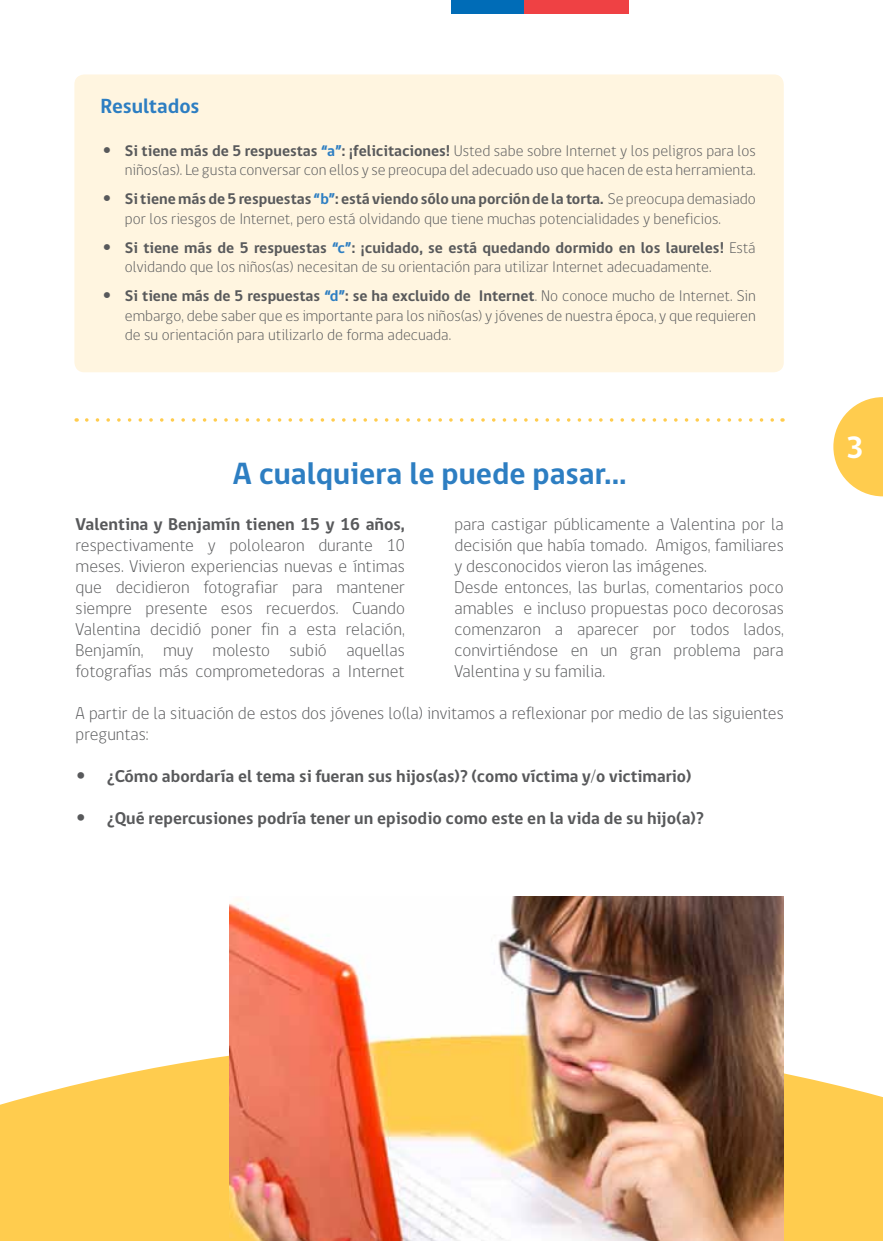
<style>
.page{position:relative;width:883px;height:1241px;background:#fff}
.page>*{position:absolute;margin:0;border:0;box-sizing:border-box;transform-origin:0 0}
.t1{font:700 31.5px "gob CL";color:#2d7ec2}
.t2{font:700 31.5px "gob CL";color:#fff}
.t3{font:700 21px "gob CL";letter-spacing:-.005em;color:#2d7ec2}
.t4{font:300 17.5px/21px "gob CL";color:#58595b}
.t5{font:700 17.5px "gob CL";color:#58595b}
.t6{font:300 15.75px/19.2px "gob CL";color:#58595b}
.s1{font-family:"Futura Std"}
.s2{font-weight:700}
.s3{font-weight:700;color:#2d7ec2}
.s4{font-family:"Futura Std";font-weight:300}
</style>
<div class="page">
<svg style="left:0;top:1055px;width:883px;height:185px;background:#ffd265"></svg>
<svg style="left:833px;top:397px;width:50px;height:99px"></svg>
<div style="left:452px;top:0;width:72px;height:14px;background:#006cb7"></div>
<div style="left:524px;top:0;width:104px;height:14px;background:#ef4144"></div>
<div style="left:74px;top:74px;width:710px;height:298px;background:#fff5e0;border-radius:10px"></div>
<svg style="left:87px;top:418px;width:696px;height:3px"></svg>
<img style="left:229px;top:896px;width:555px;height:344px">
<h2 class="t3" style="left:100px;top:91px;width:101px">Resultados</h2>
<p class="t6" style="left:102px;top:141px;width:655px;text-align:right"><span class="s1">•</span> <span class="s2">Si tiene más de 5 respuestas</span> <span class="s3">“a”</span><span class="s2">: ¡felicitaciones!</span> Usted sabe sobre Internet y los peligros para los niños(as). Le gusta conversar con ellos y se preocupa del adecuado uso que hacen de esta herramienta.</p>
<p class="t6" style="left:125px;top:190px;width:632px;text-indent:-23px"><span class="s1">•</span> <span class="s2">Si tiene más de 5 respuestas</span> <span class="s3">“b”</span><span class="s2">: está viendo sólo una porción de la torta.</span> Se preocupa demasiado por los riesgos de Internet, pero está olvidando que tiene muchas potencialidades y beneficios.</p>
<p class="t6" style="left:125px;top:238px;width:632px;text-indent:-23px"><span class="s1">•</span> <span class="s2">Si tiene más de 5 respuestas</span> <span class="s3">“c”</span><span class="s2">: ¡cuidado, se está quedando dormido en los laureles!</span> Está olvidando que los niños(as) necesitan de su orientación para utilizar Internet adecuadamente.</p>
<p class="t6" style="left:125px;top:287px;width:632px;text-align:justify;text-indent:-23px"><span class="s1">•</span> <span class="s2">Si tiene más de 5 respuestas</span> <span class="s3">“d”</span><span class="s2">: se ha excluido de Internet</span>. No conoce mucho de Internet. Sin embargo, debe saber que es importante para los niños(as) y jóvenes de nuestra época, y que requieren de su orientación para utilizarlo de forma adecuada.</p>
<h1 class="t1" style="left:233px;top:452px;width:395px">A cualquiera le puede pasar...</h1>
<p class="t5" style="left:76px;top:512px;width:331px">Valentina y Benjamín tienen 15 y 16 años,</p>
<p class="t4" style="left:76px;top:535px;width:331px;text-align:justify">respectivamente y pololearon durante 10 meses. Vivieron experiencias nuevas e íntimas que decidieron fotografiar para mantener siempre presente esos recuerdos. Cuando Valentina decidió poner fin a esta relación, Benjamín, muy molesto subió aquellas fotografías más comprometedoras a Internet</p>
<p class="t4" style="left:455px;top:514px;width:331px">para castigar públicamente a Valentina por la decisión que había tomado. Amigos, familiares y desconocidos vieron las imágenes.<br>Desde entonces, las burlas, comentarios poco amables e incluso propuestas poco decorosas comenzaron a aparecer por todos lados, convirtiéndose en un gran problema para Valentina y su familia.</p>
<p class="t4" style="left:76px;top:703px;width:710px">A partir de la situación de estos dos jóvenes lo(la) invitamos a reflexionar por medio de las siguientes preguntas:</p>
<p class="t5" style="left:76px;top:764px;width:617px"><span class="s4">•</span> ¿Cómo abordaría el tema si fueran sus hijos(as)? (como víctima y/o victimario)</p>
<p class="t5" style="left:76px;top:806px;width:630px"><span class="s4">•</span> ¿Qué repercusiones podría tener un episodio como este en la vida de su hijo(a)?</p>
<h1 class="t2" style="left:846px;top:426px;width:20px">3</h1>
</div>
